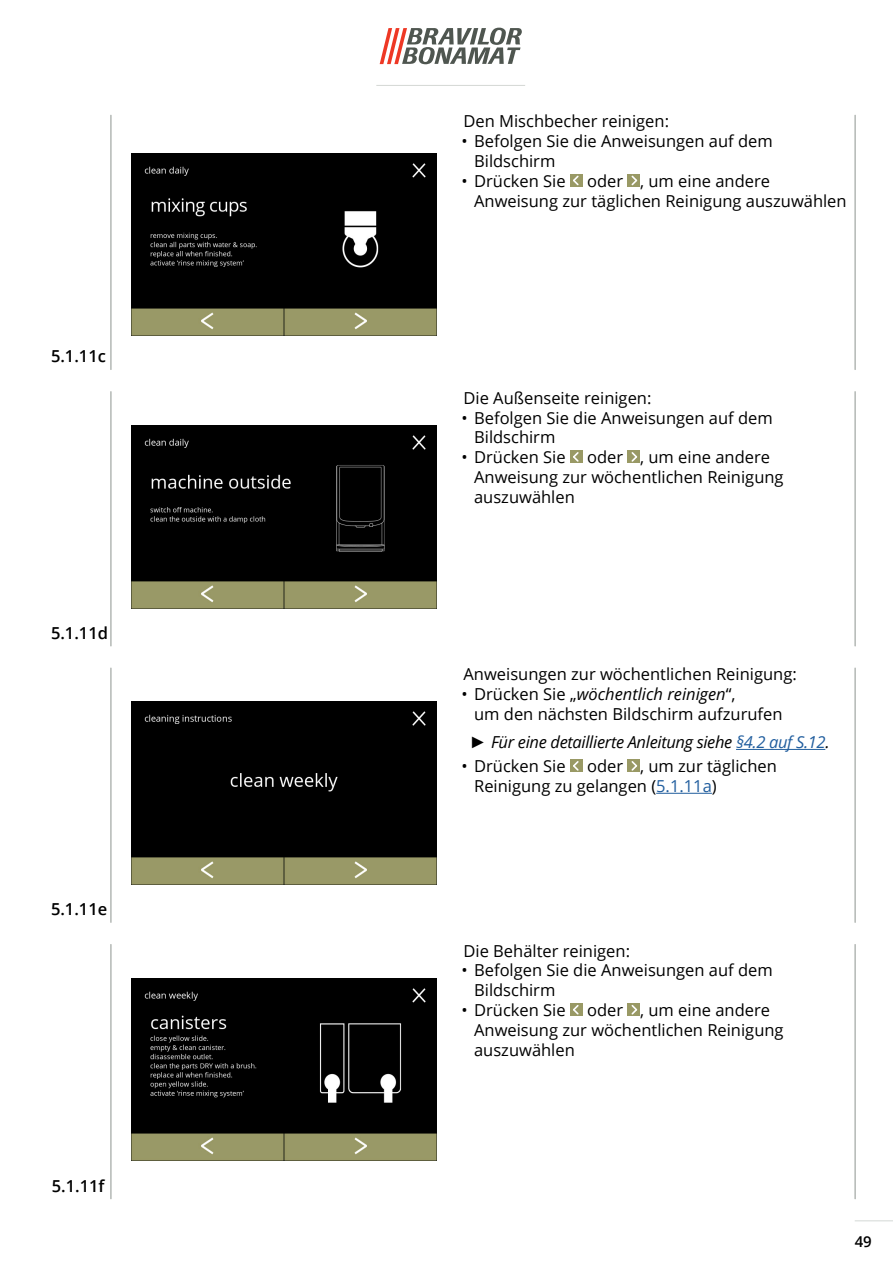
<style>
.page{position:relative;width:893px;height:1263px;background:#fff}
.page>*{position:absolute;margin:0;border:0;box-sizing:border-box;transform-origin:0 0}
.Body_text{font:16.5px/19.8px "Open Sans";color:#000}
.t1{font:italic 16.5px "Open Sans";letter-spacing:-.02em;color:#000}
.t2{font:600 16.5px "Open Sans";color:#000}
.t3{font:600 15px "Open Sans";color:#000}
.s1{font-style:italic}
.s2{font-family:"Arial"}
.s3{color:#215e9e}
</style>
<div class="page">
<svg style="left:380px;top:28px;width:142px;height:36px"></svg>
<hr style="left:855px;top:1220px;width:38px;height:1px;background:#d4d8d5">
<hr style="left:376px;top:85px;width:149px;height:1px;background:#d4d8d5">
<hr style="left:855px;top:944px;width:1px;height:255px;background:#8e9590">
<hr style="left:111px;top:944px;width:1px;height:255px;background:#8e9590">
<hr style="left:855px;top:668px;width:1px;height:254px;background:#8e9590">
<hr style="left:111px;top:668px;width:1px;height:254px;background:#8e9590">
<hr style="left:855px;top:392px;width:1px;height:254px;background:#8e9590">
<hr style="left:111px;top:392px;width:1px;height:254px;background:#8e9590">
<hr style="left:111px;top:115px;width:1px;height:255px;background:#8e9590">
<hr style="left:855px;top:115px;width:1px;height:255px;background:#8e9590">
<div style="left:570px;top:450px;width:13px;height:13px;background:#999965"></div>
<svg style="left:573px;top:452px;width:6px;height:10px"></svg>
<div style="left:627px;top:450px;width:13px;height:13px;background:#999965"></div>
<svg style="left:631px;top:452px;width:7px;height:10px"></svg>
<div style="left:570px;top:174px;width:13px;height:13px;background:#999965"></div>
<svg style="left:573px;top:175px;width:6px;height:11px"></svg>
<div style="left:627px;top:174px;width:13px;height:13px;background:#999965"></div>
<svg style="left:631px;top:175px;width:7px;height:11px"></svg>
<hr style="left:736px;top:749px;width:89px;height:1px;background:#215e9e">
<hr style="left:656px;top:793px;width:56px;height:1px;background:#215e9e">
<div style="left:570px;top:759px;width:13px;height:13px;background:#999965"></div>
<svg style="left:573px;top:761px;width:6px;height:10px"></svg>
<div style="left:627px;top:759px;width:13px;height:13px;background:#999965"></div>
<svg style="left:631px;top:761px;width:7px;height:10px"></svg>
<div style="left:570px;top:1003px;width:13px;height:13px;background:#999965"></div>
<svg style="left:573px;top:1005px;width:6px;height:10px"></svg>
<div style="left:627px;top:1003px;width:13px;height:13px;background:#999965"></div>
<svg style="left:631px;top:1005px;width:7px;height:10px"></svg>
<img style="left:132px;top:425px;width:305px;height:183px">
<img style="left:132px;top:702px;width:305px;height:182px">
<img style="left:132px;top:978px;width:305px;height:183px">
<img style="left:132px;top:153px;width:305px;height:183px">
<p class="t2" style="left:51px;top:345px;width:56px">5.1.11c</p>
<p class="t2" style="left:51px;top:621px;width:59px">5.1.11d</p>
<p class="t2" style="left:51px;top:898px;width:58px">5.1.11e</p>
<p class="t2" style="left:52px;top:1174px;width:54px">5.1.11f</p>
<p class="Body_text" style="left:463px;top:111px;width:207px">Den Mischbecher reinigen:</p>
<p class="Body_text" style="left:474px;top:131px;width:300px;text-indent:-13px">• Befolgen Sie die Anweisungen auf dem<br>Bildschirm</p>
<p class="Body_text" style="left:461px;top:171px;width:106px">• Drücken Sie</p>
<p class="Body_text" style="left:474px;top:171px;width:374px;text-indent:113px">oder , um eine andere<br>Anweisung zur täglichen Reinigung auszuwählen</p>
<p class="Body_text" style="left:463px;top:387px;width:189px">Die Außenseite reinigen:</p>
<p class="Body_text" style="left:474px;top:407px;width:300px;text-indent:-13px">• Befolgen Sie die Anweisungen auf dem<br>Bildschirm</p>
<p class="Body_text" style="left:461px;top:447px;width:106px">• Drücken Sie</p>
<p class="Body_text" style="left:474px;top:447px;width:311px;text-indent:113px">oder , um eine andere<br>Anweisung zur wöchentlichen Reinigung auszuwählen</p>
<p class="Body_text" style="left:463px;top:664px;width:335px">Anweisungen zur wöchentlichen Reinigung:</p>
<p class="Body_text" style="left:474px;top:684px;width:310px;text-indent:-13px">• Drücken Sie „<span class="s1">wöchentlich reinigen</span>“,<br>um den nächsten Bildschirm aufzurufen</p>
<p class="t1" style="left:470px;top:731px;width:361px"><span class="s2">►</span> Für eine detaillierte Anleitung siehe <span class="s3">§4.2 auf S.12</span>.</p>
<p class="Body_text" style="left:461px;top:756px;width:106px">• Drücken Sie</p>
<p class="Body_text" style="left:474px;top:756px;width:304px;text-indent:113px">oder , um zur täglichen<br>Reinigung zu gelangen (<span class="s3">5.1.11a</span>)</p>
<p class="Body_text" style="left:463px;top:940px;width:168px">Die Behälter reinigen:</p>
<p class="Body_text" style="left:474px;top:960px;width:300px;text-indent:-13px">• Befolgen Sie die Anweisungen auf dem<br>Bildschirm</p>
<p class="Body_text" style="left:461px;top:1000px;width:106px">• Drücken Sie</p>
<p class="Body_text" style="left:474px;top:1000px;width:311px;text-indent:113px">oder , um eine andere<br>Anweisung zur wöchentlichen Reinigung auszuwählen</p>
<p class="t3" style="left:855px;top:1232px;width:19px">49</p>
</div>
